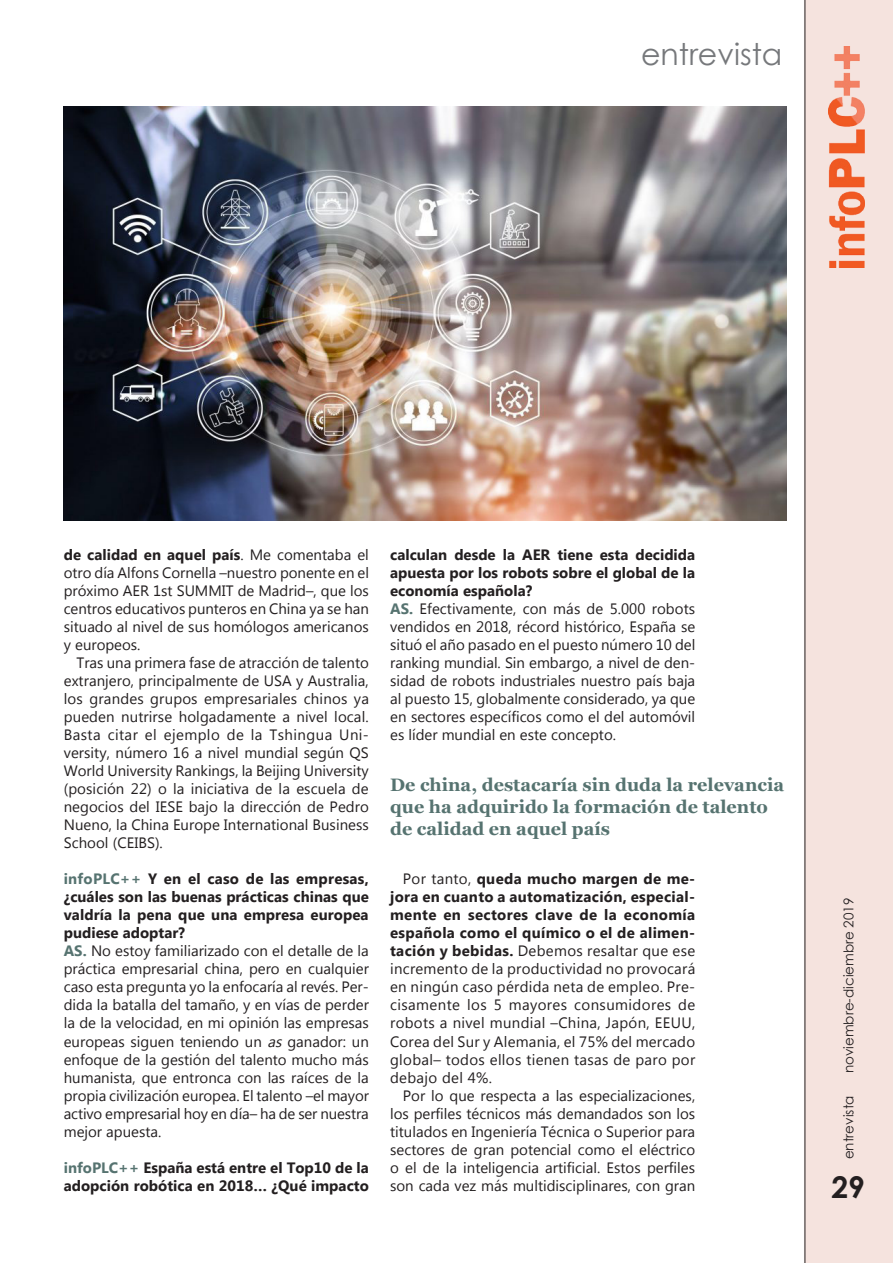
<style>
.page{position:relative;width:893px;height:1263px;background:#fff}
.page>*{position:absolute;margin:0;border:0;box-sizing:border-box;transform-origin:0 0}
.t1{font:30px "Century Gothic";color:#76787b}
.t2{font:700 30px "Century Gothic";color:#231f20}
.frases{font:700 18px/21.6px "Georgia";color:#567370}
.text{font:15px/18px "Myanmar Text";letter-spacing:.005em;color:#231f20;text-align:justify}
.text_1{font:15px/18px "Myanmar Text";color:#231f20;text-align:justify}
.pregunta{font:700 15px/18px "Myanmar Text";color:#231f20}
.text_1-2{font:700 15px/18px "Myanmar Text";letter-spacing:.005em;color:#231f20;text-align:justify}
.t3{font:13.5px "Century Gothic";color:#231f20}
.s1{font-weight:700}
.s2{color:#567370}
.s3{font-weight:700;color:#567370}
.s4{font-style:italic}
</style>
<div class="page">
<div style="left:804px;top:0;width:89px;height:1263px;background:#f5e3de"></div>
<hr style="left:805px;top:0;width:1px;height:1263px;background:#231f20">
<img style="left:829px;top:46px;width:35px;height:221px">
<img style="left:64px;top:106px;width:723px;height:414px">
<h1 class="t1" style="left:641px;top:36px;width:143px">entrevista</h1>
<p class="text_1" style="left:64px;top:546px;width:307px"><span class="s1">de calidad en aquel país</span>. Me comentaba el otro día Alfons Cornella –nuestro ponente en el próximo AER 1st SUMMIT de Madrid–, que los centros educativos punteros en China ya se han situado al nivel de sus homólogos americanos y europeos.</p>
<p class="text" style="left:64px;top:654px;width:307px;text-indent:13px">Tras una primera fase de atracción de talento extranjero, principalmente de USA y Australia, los grandes grupos empresariales chinos ya pueden nutrirse holgadamente a nivel local.<br>Basta citar el ejemplo de la Tshingua Uni&shy;versity, número 16 a nivel mundial según QS World University Rankings, la Beijing University (posición 22) o la iniciativa de la escuela de negocios del IESE bajo la dirección de Pedro Nueno, la China Europe International Business School (CEIBS).</p>
<p class="text_1-2" style="left:64px;top:870px;width:307px"><span class="s2">infoPLC++</span> Y en el caso de las empresas, ¿cuáles son las buenas prácticas chinas que valdría la pena que una empresa europea pudiese adoptar?</p>
<p class="text_1" style="left:64px;top:942px;width:307px"><span class="s3">AS.</span> No estoy familiarizado con el detalle de la práctica empresarial china, pero en cualquier caso esta pregunta yo la enfocaría al revés. Per&shy;dida la batalla del tamaño, y en vías de perder la de la velocidad, en mi opinión las empresas europeas siguen teniendo un <span class="s4">as</span>ganador: un enfoque de la gestión del talento mucho más humanista, que entronca con las raíces de la propia civilización europea. El talento –el mayor activo empresarial hoy en día– ha de ser nuestra mejor apuesta.</p>
<p class="pregunta" style="left:64px;top:1158px;width:307px"><span class="s2">infoPLC++</span> España está entre el Top10 de la adopción robótica en 2018… ¿Qué impacto</p>
<p class="pregunta" style="left:390px;top:546px;width:307px;text-align:justify">calculan desde la AER tiene esta decidida apuesta por los robots sobre el global de la economía española?</p>
<p class="text_1" style="left:390px;top:600px;width:307px"><span class="s3">AS.</span> Efectivamente, con más de 5.000 robots vendidos en 2018, récord histórico, España se situó el año pasado en el puesto número 10 del ranking mundial. Sin embargo, a nivel de den&shy;sidad de robots industriales nuestro país baja al puesto 15, globalmente considerado, ya que en sectores específicos como el del automóvil es líder mundial en este concepto.</p>
<p class="frases" style="left:390px;top:773px;width:395px">De china, destacaría sin duda la relevancia que ha adquirido la formación de talento de calidad en aquel país</p>
<p class="text" style="left:390px;top:870px;width:307px;text-indent:13px">Por tanto, <span class="s1">queda mucho margen de me&shy;jora en cuanto a automatización, especial&shy;mente en sectores clave de la economía española como el químico o el de alimen&shy;tación y bebidas.</span> Debemos resaltar que ese incremento de la productividad no provocará en ningún caso pérdida neta de empleo. Pre&shy;cisamente los 5 mayores consumidores de robots a nivel mundial –China, Japón, EEUU, Corea del Sur y Alemania, el 75% del mercado global– todos ellos tienen tasas de paro por debajo del 4%.</p>
<p class="text" style="left:390px;top:1086px;width:307px;text-indent:13px">Por lo que respecta a las especializaciones, los perfiles técnicos más demandados son los titulados en Ingeniería Técnica o Superior para sectores de gran potencial como el eléctrico o el de la inteligencia artificial. Estos perfiles son cada vez más multidisciplinares, con gran</p>
<p class="t3" style="left:840px;top:1073px;width:177px;rotate:-90deg">noviembre-diciembre 2019</p>
<p class="t3" style="left:840px;top:1159px;width:65px;rotate:-90deg">entrevista</p>
<p class="t2" style="left:831px;top:1168px;width:35px">29</p>
</div>
